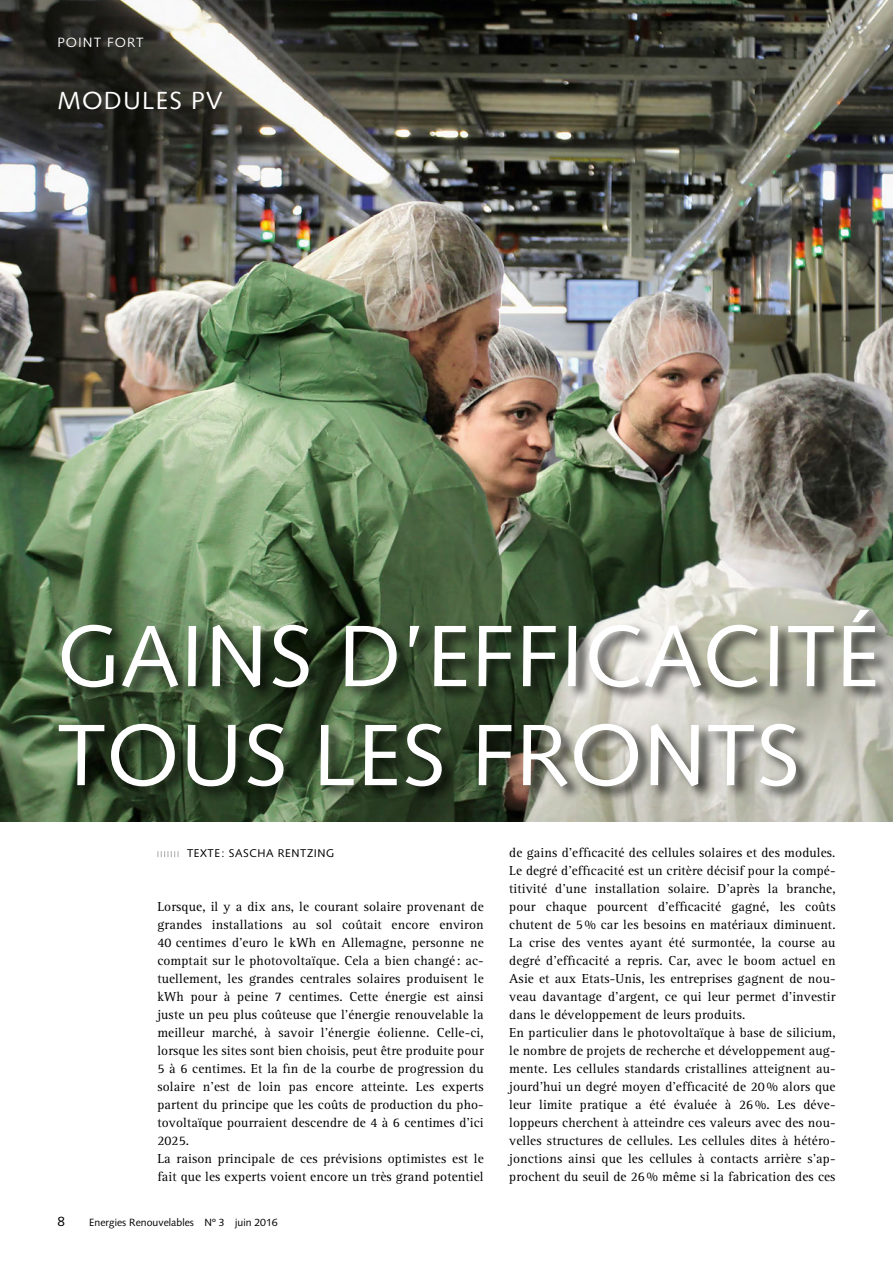
<style>
.page{position:relative;width:893px;height:1263px;background:#fff}
.page>*{position:absolute;margin:0;border:0;box-sizing:border-box;transform-origin:0 0}
.t1{font:87px/99px "Syntax LT Std";letter-spacing:.01em;color:#fff}
.t2{font:24.75px "Syntax LT Std";letter-spacing:.05em;color:#fff}
.t3{font:13.5px/18px "Rotis Serif AT";letter-spacing:.01em;color:#000}
.t4{font:13.5px "Syntax LT Std";letter-spacing:.075em;color:#fff}
.t5{font:13.5px "Syntax LT Std";color:#000}
.t6{font:11.25px "Syntax LT Std";letter-spacing:.05em;color:#000}
.t7{font:10.5px "Syntax LT Std";color:#000}
</style>
<div class="page">
<img style="left:0;top:0;width:893px;height:821px">
<svg style="left:157px;top:851px;width:22px;height:6px"></svg>
<div style="left:56px;top:605px;width:837px;height:196px;background:#000;opacity:.75"></div>
<p class="t4" style="left:57px;top:34px;width:88px">POINT FORT</p>
<h2 class="t2" style="left:57px;top:86px;width:167px">MODULES PV</h2>
<h1 class="t1" style="left:57px;top:607px;width:824px">GAINS D’EFFICACITÉ<br>TOUS LES FRONTS</h1>
<p class="t6" style="left:187px;top:847px;width:149px">TEXTE : SASCHA RENTZING</p>
<p class="t3" style="left:157px;top:898px;width:328px">Lorsque, il y a dix ans, le courant solaire provenant de grandes installations au sol coûtait encore environ 40 centimes d’euro le kWh en Allemagne, personne ne comptait sur le photovoltaïque. Cela a bien changé: ac&shy;tuellement, les grandes centrales solaires produisent le kWh pour à peine 7 centimes. Cette énergie est ainsi juste un peu plus coûteuse que l’énergie renouvelable la meilleur marché, à savoir l’énergie éolienne. Celle-ci, lorsque les sites sont bien choisis, peut être produite pour 5 à 6 centimes. Et la fin de la courbe de progression du solaire n’est de loin pas encore atteinte. Les experts partent du principe que les coûts de production du pho&shy;tovoltaïque pourraient descendre de 4 à 6 centimes d’ici 2025.<br>La raison principale de ces prévisions optimistes est le fait que les experts voient encore un très grand potentiel</p>
<p class="t5" style="left:57px;top:1214px;width:9px">8</p>
<p class="t7" style="left:89px;top:1216px;width:190px">Energies Renouvelables Nº 3 juin 2016</p>
<p class="t3" style="left:509px;top:844px;width:328px">de gains d’efficacité des cellules solaires et des modules.<br>Le degré d’efficacité est un critère décisif pour la compé&shy;titivité d’une installation solaire. D’après la branche, pour chaque pourcent d’efficacité gagné, les coûts chutent de 5 % car les besoins en matériaux diminuent.<br>La crise des ventes ayant été surmontée, la course au degré d’efficacité a repris. Car, avec le boom actuel en Asie et aux Etats-Unis, les entreprises gagnent de nou&shy;veau davantage d’argent, ce qui leur permet d’investir dans le développement de leurs produits.<br>En particulier dans le photovoltaïque à base de silicium, le nombre de projets de recherche et développement aug&shy;mente. Les cellules standards cristallines atteignent au&shy;jourd’hui un degré moyen d’efficacité de 20 % alors que leur limite pratique a été évaluée à 26 %. Les déve&shy;loppeurs cherchent à atteindre ces valeurs avec des nou&shy;velles structures de cellules. Les cellules dites à hétéro&shy;jonctions ainsi que les cellules à contacts arrière s’ap&shy;prochent du seuil de 26 % même si la fabrication des ces</p>
</div>
